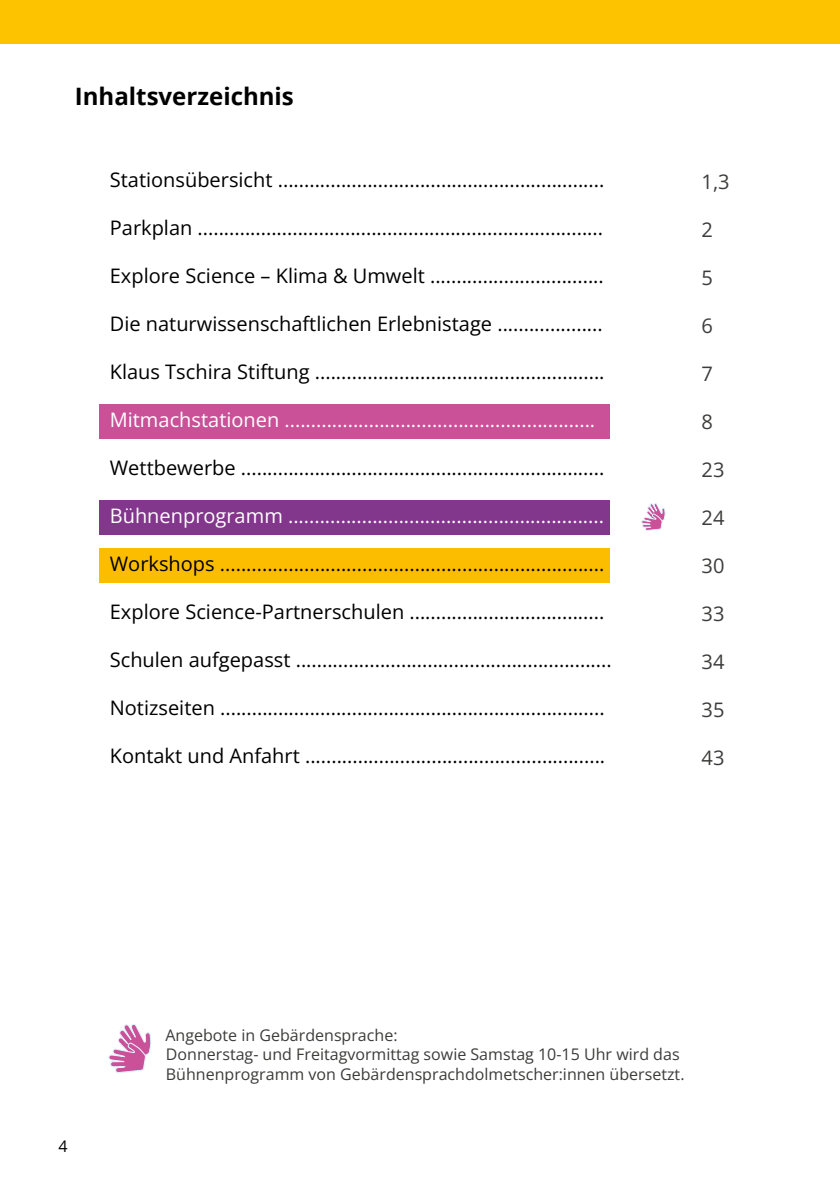
<style>
.page{position:relative;width:840px;height:1191px;background:#fff}
.page>*{position:absolute;margin:0;border:0;box-sizing:border-box;transform-origin:0 0}
.t1{font:700 24px "Open Sans";color:#000}
.t2{font:20px "Open Sans";color:#000}
.t3{font:20px "Open Sans";color:#fff}
.t4{font:20px "Open Sans";color:#3c3c3b}
.t5{font:16px/19.2px "Open Sans";color:#3c3c3b}
.t6{font:16px "Open Sans";color:#000}
</style>
<div class="page">
<div style="left:0;top:0;width:839px;height:43px;background:#fdc300"></div>
<svg style="left:108px;top:1024px;width:43px;height:49px"></svg>
<div style="left:99px;top:500px;width:510px;height:34px;background:#82368c"></div>
<div style="left:99px;top:405px;width:510px;height:34px;background:#ca5097"></div>
<div style="left:99px;top:548px;width:510px;height:34px;background:#fcbd00"></div>
<svg style="left:641px;top:503px;width:24px;height:28px"></svg>
<p class="t1" style="left:75px;top:79px;width:220px">Inhaltsverzeichnis</p>
<p class="t2" style="left:110px;top:166px;width:495px">Stationsübersicht ..............................................................</p>
<p class="t2" style="left:110px;top:214px;width:494px">Parkplan .............................................................................</p>
<p class="t2" style="left:110px;top:262px;width:495px">Explore Science – Klima &amp; Umwelt .................................</p>
<p class="t2" style="left:110px;top:310px;width:494px">Die naturwissenschaftlichen Erlebnistage ....................</p>
<p class="t2" style="left:110px;top:358px;width:496px">Klaus Tschira Stiftung .......................................................</p>
<p class="t3" style="left:110px;top:406px;width:486px">Mitmachstationen ...........................................................</p>
<p class="t2" style="left:110px;top:454px;width:495px">Wettbewerbe .....................................................................</p>
<p class="t3" style="left:110px;top:502px;width:495px">Bühnenprogramm ............................................................</p>
<p class="t2" style="left:110px;top:550px;width:495px">Workshops .........................................................................</p>
<p class="t2" style="left:110px;top:598px;width:495px">Explore Science-Partnerschulen .....................................</p>
<p class="t2" style="left:110px;top:646px;width:503px">Schulen aufgepasst ............................................................</p>
<p class="t2" style="left:110px;top:694px;width:496px">Notizseiten .........................................................................</p>
<p class="t2" style="left:110px;top:742px;width:496px">Kontakt und Anfahrt .........................................................</p>
<p class="t4" style="left:701px;top:168px;width:30px">1,3</p>
<p class="t4" style="left:701px;top:216px;width:13px">2</p>
<p class="t4" style="left:701px;top:264px;width:13px">5</p>
<p class="t4" style="left:701px;top:312px;width:13px">6</p>
<p class="t4" style="left:701px;top:360px;width:13px">7</p>
<p class="t4" style="left:701px;top:408px;width:13px">8</p>
<p class="t4" style="left:701px;top:456px;width:24px">23</p>
<p class="t4" style="left:701px;top:504px;width:24px">24</p>
<p class="t4" style="left:701px;top:552px;width:24px">30</p>
<p class="t4" style="left:701px;top:600px;width:24px">33</p>
<p class="t4" style="left:701px;top:648px;width:24px">34</p>
<p class="t4" style="left:701px;top:696px;width:24px">35</p>
<p class="t4" style="left:701px;top:744px;width:24px">43</p>
<p class="t6" style="left:59px;top:1135px;width:11px">4</p>
<p class="t5" style="left:165px;top:1025px;width:520px">Angebote in Gebärdensprache:<br>Donnerstag- und Freitagvormittag sowie Samstag 10-15 Uhr wird das<br>Bühnenprogramm von Gebärdensprachdolmetscher:innen übersetzt.</p>
</div>
